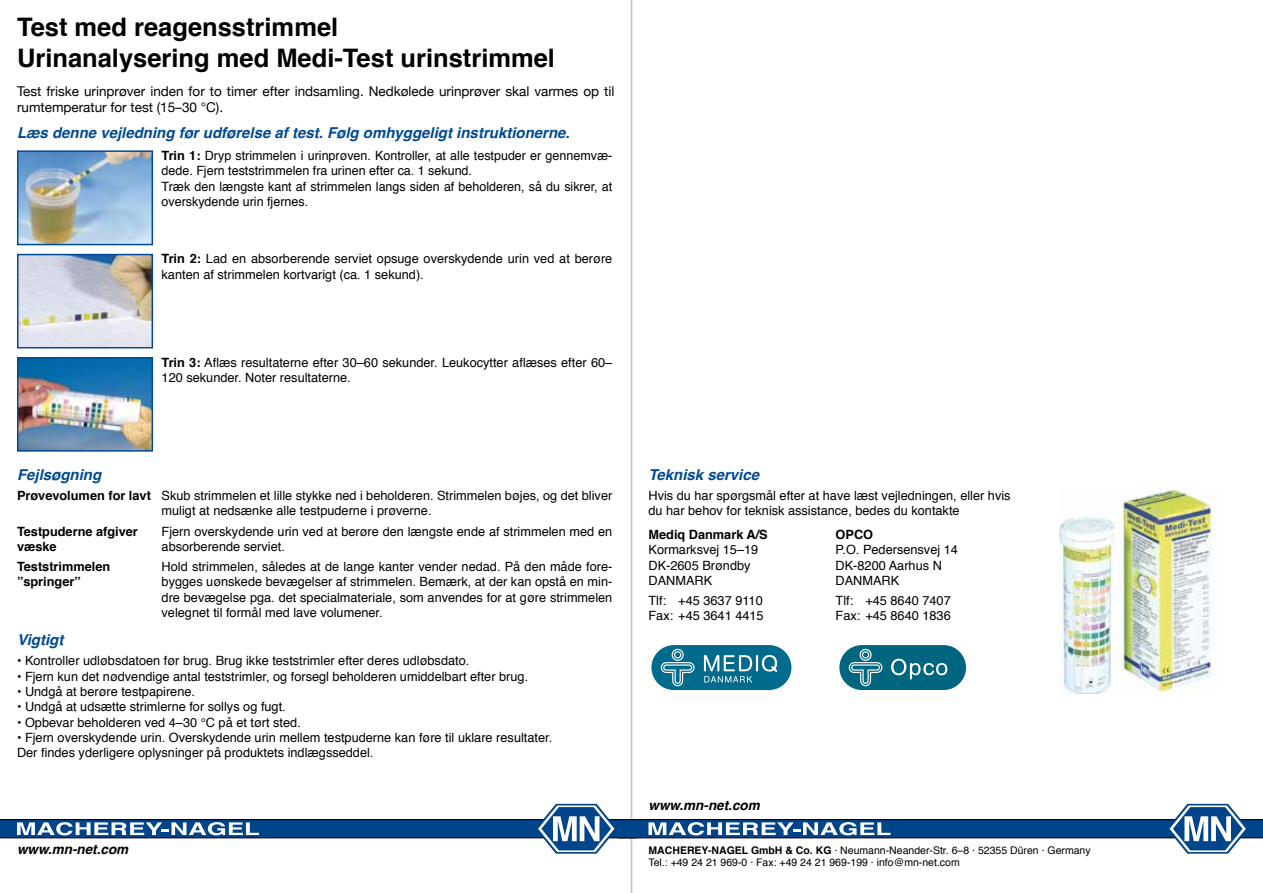
<style>
.page{position:relative;width:1263px;height:893px;background:#fff}
.page>*{position:absolute;margin:0;border:0;box-sizing:border-box;transform-origin:0 0}
.t1{font:700 25.5px/30.6px "Helvetica";color:#000}
.t2{font:italic 700 15px "Helvetica";color:#004a93}
.t3{font:13.5px/16.2px "Helvetica Neue";color:#000}
.t4{font:italic 700 13.5px "Helvetica";color:#000}
.t5{font:12.75px/15.3px "Helvetica";color:#000}
.t6{font:700 12.75px/15.3px "Helvetica";color:#000}
.t7{font:10.5px/12.6px "Helvetica";color:#000}
.s1{font-weight:700}
</style>
<div class="page">
<hr style="left:631px;top:0;width:1px;height:893px;background:#c6c7c8">
<svg style="left:0;top:804px;width:1263px;height:50px"></svg>
<img style="left:20px;top:153px;width:130px;height:89px">
<div style="left:17px;top:150px;width:136px;height:95px;border:2px solid #004a93"></div>
<img style="left:20px;top:257px;width:130px;height:88px">
<div style="left:17px;top:254px;width:136px;height:94px;border:2px solid #004a93"></div>
<img style="left:20px;top:360px;width:130px;height:89px">
<div style="left:17px;top:357px;width:136px;height:95px;border:2px solid #004a93"></div>
<svg style="left:651px;top:645px;width:141px;height:46px;background:#388ba6"></svg>
<svg style="left:839px;top:645px;width:128px;height:45px;background:#2f8297"></svg>
<img style="left:1059px;top:488px;width:156px;height:206px">
<h1 class="t1" style="left:17px;top:12px;width:539px">Test med reagensstrimmel<br>Urinanalysering med Medi-Test urinstrimmel</h1>
<p class="t3" style="left:17px;top:83px;width:599px">Test friske urinprøver inden for to timer efter indsamling. Nedkølede urinprøver skal varmes op til rumtemperatur for test (15–30 °C).</p>
<p class="t2" style="left:17px;top:120px;width:554px">Læs denne vejledning før udførelse af test. Følg omhyggeligt instruktionerne.</p>
<p class="t5" style="left:162px;top:148px;width:452px"><span class="s1">Trin 1:</span> Dryp strimmelen i urinprøven. Kontroller, at alle testpuder er gennemvæ&shy;dede. Fjern teststrimmelen fra urinen efter ca. 1 sekund.<br>Træk den længste kant af strimmelen langs siden af beholderen, så du sikrer, at overskydende urin fjernes.</p>
<p class="t5" style="left:162px;top:252px;width:452px"><span class="s1">Trin 2:</span> Lad en absorberende serviet opsuge overskydende urin ved at berøre kanten af strimmelen kortvarigt (ca. 1 sekund).</p>
<p class="t5" style="left:162px;top:355px;width:452px"><span class="s1">Trin 3:</span> Aflæs resultaterne efter 30–60 sekunder. Leukocytter aflæses efter 60–<br>120 sekunder. Noter resultaterne.</p>
<p class="t2" style="left:17px;top:462px;width:86px">Fejlsøgning</p>
<p class="t5" style="left:162px;top:488px;width:452px;text-indent:-145px"><span class="s1">Prøvevolumen for lavt</span> Skub strimmelen et lille stykke ned i beholderen. Strimmelen bøjes, og det bliver muligt at nedsænke alle testpuderne i prøverne.</p>
<p class="t6" style="left:17px;top:524px;width:122px">Testpuderne afgiver væske</p>
<p class="t5" style="left:162px;top:524px;width:452px">Fjern overskydende urin ved at berøre den længste ende af strimmelen med en absorberende serviet.</p>
<p class="t6" style="left:17px;top:559px;width:95px">Teststrimmelen ”springer”</p>
<p class="t5" style="left:162px;top:559px;width:452px;text-align:justify">Hold strimmelen, således at de lange kanter vender nedad. På den måde fore&shy;bygges uønskede bevægelser af strimmelen. Bemærk, at der kan opstå en min&shy;dre bevægelse pga. det specialmateriale, som anvendes for at gøre strimmelen velegnet til formål med lave volumener.</p>
<p class="t2" style="left:17px;top:628px;width:48px">Vigtigt</p>
<p class="t5" style="left:17px;top:654px;width:454px">• Kontroller udløbsdatoen før brug. Brug ikke teststrimler efter deres udløbsdato.</p>
<p class="t5" style="left:17px;top:669px;width:513px">• Fjern kun det nødvendige antal teststrimler, og forsegl beholderen umiddelbart efter brug.</p>
<p class="t5" style="left:17px;top:684px;width:180px">• Undgå at berøre testpapirene.</p>
<p class="t5" style="left:17px;top:700px;width:270px">• Undgå at udsætte strimlerne for sollys og fugt.</p>
<p class="t5" style="left:17px;top:715px;width:285px">• Opbevar beholderen ved 4–30 °C på et tørt sted.</p>
<p class="t5" style="left:17px;top:730px;width:537px">• Fjern overskydende urin. Overskydende urin mellem testpuderne kan føre til uklare resultater.<br>Der findes yderligere oplysninger på produktets indlægsseddel.</p>
<p class="t4" style="left:17px;top:838px;width:113px">www.mn-net.com</p>
<p class="t2" style="left:648px;top:462px;width:112px">Teknisk service</p>
<p class="t5" style="left:648px;top:488px;width:364px">Hvis du har spørgsmål efter at have læst vejledningen, eller hvis du har behov for teknisk assistance, bedes du kontakte</p>
<p class="t6" style="left:648px;top:527px;width:121px">Mediq Danmark A/S</p>
<p class="t6" style="left:836px;top:527px;width:39px">OPCO</p>
<p class="t5" style="left:648px;top:543px;width:111px">Kormarksvej 15–19</p>
<p class="t5" style="left:836px;top:543px;width:124px">P.O. Pedersensvej 14</p>
<p class="t5" style="left:648px;top:558px;width:104px">DK-2605 Brøndby</p>
<p class="t5" style="left:836px;top:558px;width:108px">DK-8200 Aarhus N</p>
<p class="t5" style="left:648px;top:573px;width:65px">DANMARK</p>
<p class="t5" style="left:836px;top:573px;width:65px">DANMARK</p>
<p class="t5" style="left:648px;top:593px;width:116px">Tlf: +45 3637 9110</p>
<p class="t5" style="left:836px;top:593px;width:117px">Tlf: +45 8640 7407</p>
<p class="t5" style="left:648px;top:608px;width:117px">Fax: +45 3641 4415</p>
<p class="t5" style="left:835px;top:608px;width:117px">Fax: +45 8640 1836</p>
<p class="t4" style="left:648px;top:794px;width:113px">www.mn-net.com</p>
<p class="t7" style="left:648px;top:844px;width:444px"><span class="s1">MACHEREY-NAGEL GmbH &amp; Co. KG</span> · Neumann-Neander-Str. 6–8 · 52355 Düren · Germany<br>Tel.: +49 24 21 969-0 · Fax: +49 24 21 969-199 · info@mn-net.com</p>
</div>
